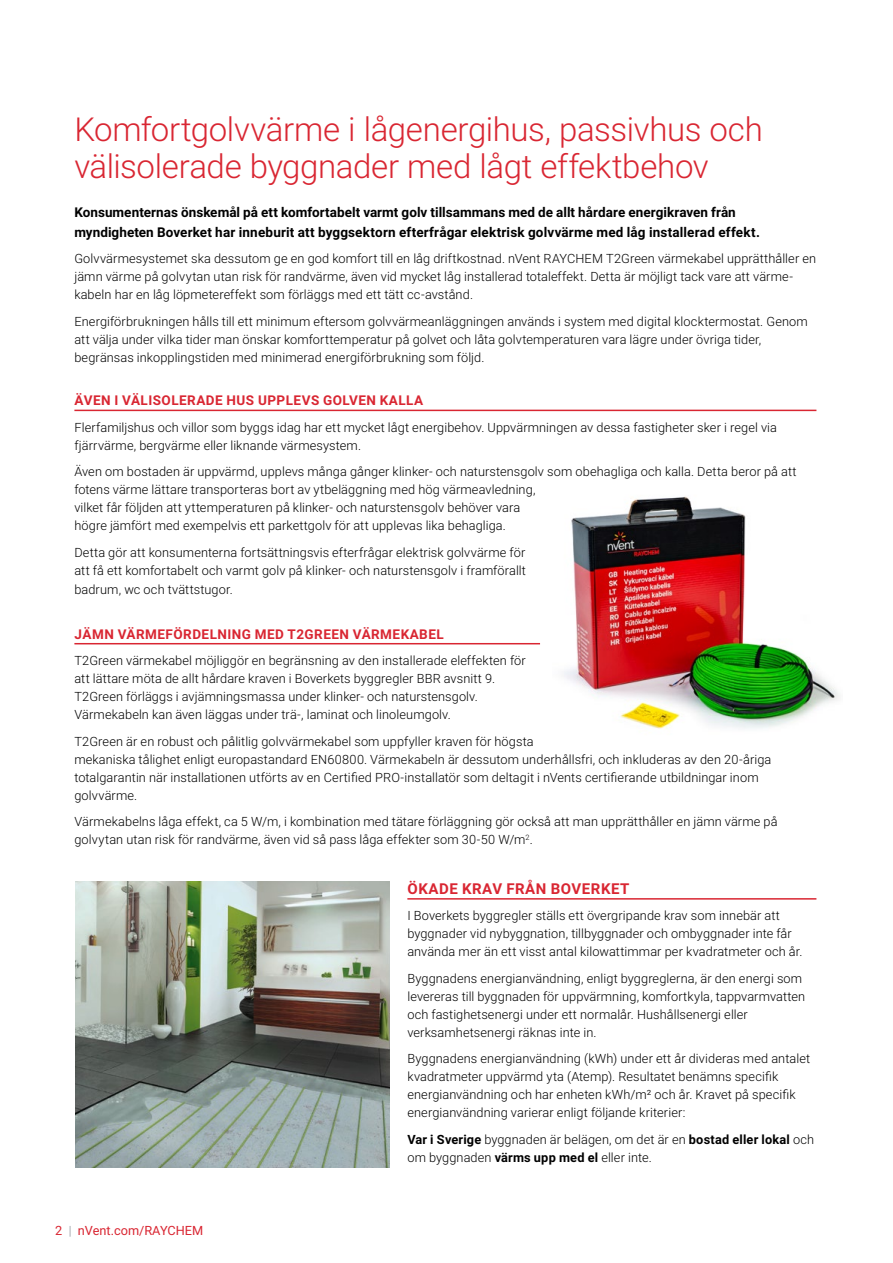
<style>
.page{position:relative;width:893px;height:1263px;background:#fff}
.page>*{position:absolute;margin:0;border:0;box-sizing:border-box;transform-origin:0 0}
.t1{font:300 33px/37.5px "Roboto";letter-spacing:-.01em;color:#d92632}
.t2{font:700 15px "Roboto";letter-spacing:.035em;color:#d92632}
.t3{font:700 13.5px/19.5px "Roboto";letter-spacing:.005em;color:#000}
.t4{font:700 13.5px "Roboto";letter-spacing:.035em;color:#d92632}
.t5{font:300 12.75px/18px "Roboto";letter-spacing:.01em;color:#000}
.t6{font:12.75px "Roboto";color:#d92632}
.s1{font-weight:300;color:#878f98}
.s2{font-weight:700}
</style>
<div class="page">
<hr style="left:74px;top:410px;width:742px;height:1px;background:#d92632">
<hr style="left:407px;top:898px;width:409px;height:2px;background:#d92632">
<hr style="left:74px;top:643px;width:466px;height:1px;background:#d92632">
<img style="left:564px;top:496px;width:275px;height:233px">
<img style="left:75px;top:882px;width:314px;height:285px">
<h1 class="t1" style="left:74px;top:109px;width:690px">Komfortgolvvärme i lågenergihus, passivhus och välisolerade byggnader med lågt effektbehov</h1>
<p class="t3" style="left:74px;top:202px;width:687px">Konsumenternas önskemål på ett komfortabelt varmt golv tillsammans med de allt hårdare energikraven från myndigheten Boverket har inneburit att byggsektorn efterfrågar elektrisk golvvärme med låg installerad effekt.</p>
<p class="t5" style="left:74px;top:249px;width:743px">Golvvärmesystemet ska dessutom ge en god komfort till en låg driftkostnad. nVent RAYCHEM T2Green värmekabel upprätthåller en jämn värme på golvytan utan risk för randvärme, även vid mycket låg installerad totaleffekt. Detta är möjligt tack vare att värme&shy;kabeln har en låg löpmetereffekt som förläggs med ett tätt cc-avstånd.</p>
<p class="t5" style="left:74px;top:312px;width:735px">Energiförbrukningen hålls till ett minimum eftersom golvvärmeanläggningen används i system med digital klocktermostat. Genom att välja under vilka tider man önskar komforttemperatur på golvet och låta golvtemperaturen vara lägre under övriga tider, begränsas inkopplingstiden med minimerad energiförbrukning som följd.</p>
<p class="t4" style="left:75px;top:391px;width:350px">ÄVEN I VÄLISOLERADE HUS UPPLEVS GOLVEN KALLA</p>
<p class="t5" style="left:74px;top:418px;width:704px">Flerfamiljshus och villor som byggs idag har ett mycket lågt energibehov. Uppvärmningen av dessa fastigheter sker i regel via fjärrvärme, bergvärme eller liknande värmesystem.</p>
<p class="t5" style="left:74px;top:462px;width:724px">Även om bostaden är uppvärmd, upplevs många gånger klinker- och naturstensgolv som obehagliga och kalla. Detta beror på att fotens värme lättare transporteras bort av ytbeläggning med hög värmeavledning,<br>vilket får följden att yttemperaturen på klinker- och naturstensgolv behöver vara<br>högre jämfört med exempelvis ett parkettgolv för att upplevas lika behagliga.</p>
<p class="t5" style="left:74px;top:543px;width:453px">Detta gör att konsumenterna fortsättningsvis efterfrågar elektrisk golvvärme för att få ett komfortabelt och varmt golv på klinker- och naturstensgolv i framförallt</p>
<p class="t5" style="left:74px;top:580px;width:160px">badrum, wc och tvättstugor.</p>
<p class="t4" style="left:75px;top:624px;width:371px">JÄMN VÄRMEFÖRDELNING MED T2GREEN VÄRMEKABEL</p>
<p class="t5" style="left:74px;top:651px;width:453px">T2Green värmekabel möjliggör en begränsning av den installerade eleffekten för att lättare möta de allt hårdare kraven i Boverkets byggregler BBR avsnitt 9.<br>T2Green förläggs i avjämningsmassa under klinker- och naturstensgolv.<br>Värmekabeln kan även läggas under trä-, laminat och linoleumgolv.</p>
<p class="t5" style="left:74px;top:732px;width:698px">T2Green är en robust och pålitlig golvvärmekabel som uppfyller kraven för högsta<br>mekaniska tålighet enligt europastandard EN60800. Värmekabeln är dessutom underhållsfri, och inkluderas av den 20-åriga totalgarantin när installationen utförts av en Certified PRO-installatör som deltagit i nVents certifierande utbildningar inom golvvärme.</p>
<p class="t5" style="left:74px;top:812px;width:705px">Värmekabelns låga effekt, ca 5 W/m, i kombination med tätare förläggning gör också att man upprätthåller en jämn värme på golvytan utan risk för randvärme, även vid så pass låga effekter som 30-50 W/m<sup>2</sup>.</p>
<p class="t6" style="left:55px;top:1222px;width:150px">2 <span class="s1">|</span> nVent.com/RAYCHEM</p>
<p class="t2" style="left:408px;top:878px;width:223px">ÖKADE KRAV FRÅN BOVERKET</p>
<p class="t5" style="left:407px;top:906px;width:397px">I Boverkets byggregler ställs ett övergripande krav som innebär att byggnader vid nybyggnation, tillbyggnader och ombyggnader inte får använda mer än ett visst antal kilowattimmar per kvadratmeter och år.</p>
<p class="t5" style="left:407px;top:969px;width:399px">Byggnadens energianvändning, enligt byggreglerna, är den energi som levereras till byggnaden för uppvärmning, komfortkyla, tappvarmvatten och fastighetsenergi under ett normalår. Hushållsenergi eller verksamhetsenergi räknas inte in.</p>
<p class="t5" style="left:407px;top:1049px;width:404px">Byggnadens energianvändning (kWh) under ett år divideras med antalet kvadratmeter uppvärmd yta (Atemp). Resultatet benämns specifik energianvändning och har enheten kWh/m² och år. Kravet på specifik energianvändning varierar enligt följande kriterier:</p>
<p class="t5" style="left:407px;top:1130px;width:408px"><span class="s2">Var i Sverige</span> byggnaden är belägen, om det är en <span class="s2">bostad eller lokal</span> och om byggnaden <span class="s2">värms upp med el</span> eller inte.</p>
</div>
